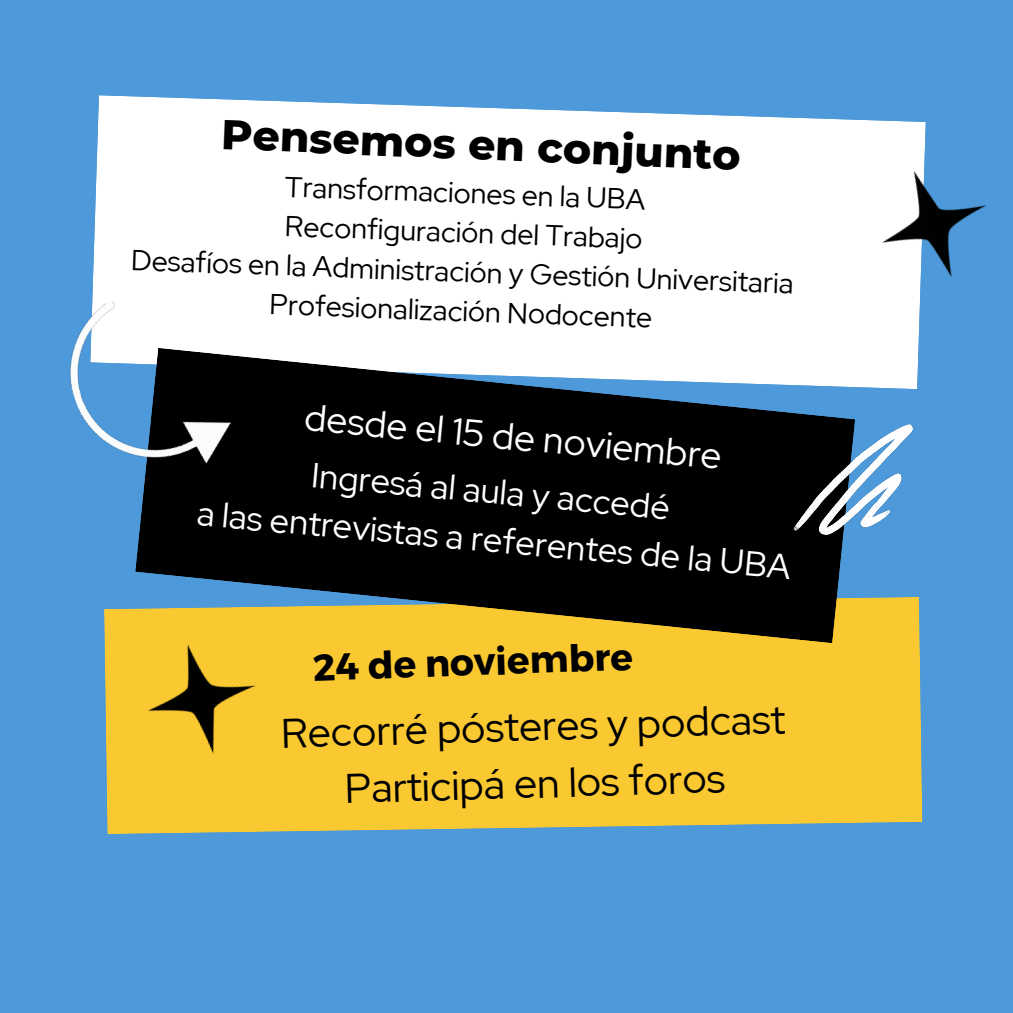
<style>
.page{position:relative;width:1013px;height:1013px;background:#fff}
.page>*{position:absolute;margin:0;border:0;box-sizing:border-box;transform-origin:0 0}
.t1{font:800 42.5px "Montserrat";color:#000}
.t2{font:41.25px "Red Hat Display";color:#000}
.t3{font:37.5px "Red Hat Display";color:#fff}
.t4{font:700 37.5px "Montserrat";color:#000}
.t5{font:34.75px "Red Hat Display";color:#fff}
.t6{font:28.75px "Red Hat Display";color:#000}
</style>
<div class="page">
<div style="left:0;top:0;width:1012px;height:1012px;background:#4d99d9"></div>
<div style="left:104px;top:597px;width:818px;height:237px;background:#fac831"></div>
<div style="left:93px;top:95px;width:832px;height:294px;background:#fff"></div>
<svg style="left:135px;top:348px;width:720px;height:295px;background:#33342c"></svg>
<img style="left:793px;top:424px;width:119px;height:111px">
<img style="left:69px;top:277px;width:172px;height:222px">
<img style="left:814px;top:127px;width:172px;height:195px">
<img style="left:104px;top:617px;width:169px;height:183px">
<p class="t1" style="left:222px;top:109px;width:521px;rotate:2deg">Pensemos en conjunto</p>
<p class="t6" style="left:286px;top:167px;width:362px;rotate:2deg">Transformaciones en la UBA</p>
<p class="t6" style="left:285px;top:207px;width:359px;rotate:2deg">Reconfiguración del Trabajo</p>
<p class="t6" style="left:132px;top:241px;width:664px;rotate:2deg">Desafíos en la Administración y Gestión Universitaria</p>
<p class="t6" style="left:270px;top:285px;width:384px;rotate:2deg">Profesionalización Nodocente</p>
<p class="t3" style="left:307px;top:393px;width:420px;rotate:5deg">desde el 15 de noviembre</p>
<p class="t5" style="left:199px;top:490px;width:597px;rotate:5deg">a las entrevistas a referentes de la UBA</p>
<p class="t5" style="left:313px;top:452px;width:361px;rotate:5deg">Ingresá al aula y accedé</p>
<p class="t4" style="left:312px;top:643px;width:321px;rotate:-2deg">24 de noviembre</p>
<p class="t2" style="left:280px;top:707px;width:506px;rotate:-2deg">Recorré pósteres y podcast</p>
<p class="t2" style="left:344px;top:762px;width:382px;rotate:-2deg">Participá en los foros</p>
</div>
